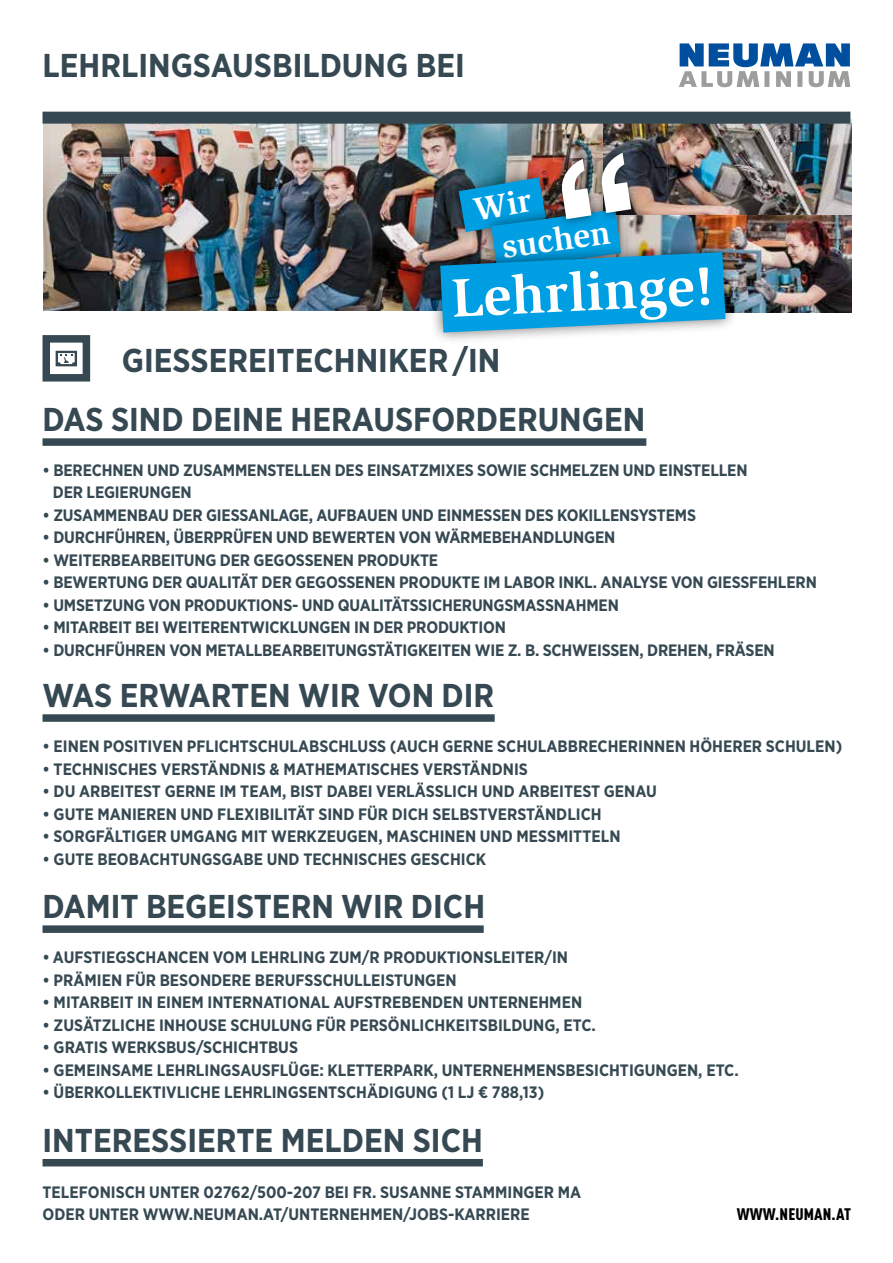
<style>
.page{position:relative;width:893px;height:1263px;background:#fff}
.page>*{position:absolute;margin:0;border:0;box-sizing:border-box;transform-origin:0 0}
.t1{font:700 55.35px "ITC Slimbach LTCE";color:#fff}
.t2{font:700 33.45px "ITC Slimbach LTCE";color:#fff}
.t3{font:700 33px "Gotham Narrow";color:#364953}
.t4{font:700 16.5px/22.5px "Gotham Narrow";color:#364953}
.t5{font:900 condensed 16.5px "DIN Pro";letter-spacing:.01em;color:#000}
</style>
<div class="page">
<svg style="left:679px;top:43px;width:171px;height:44px"></svg>
<div style="left:43px;top:925px;width:441px;height:8px;background:#364953"></div>
<div style="left:43px;top:714px;width:452px;height:8px;background:#364953"></div>
<div style="left:43px;top:438px;width:603px;height:8px;background:#364953"></div>
<img style="left:43px;top:124px;width:561px;height:186px">
<img style="left:604px;top:119px;width:247px;height:193px">
<div style="left:552px;top:144px;width:88px;height:84px;background:#000;opacity:.55"></div>
<div style="left:428px;top:240px;width:310px;height:105px;background:#000;opacity:.55"></div>
<div style="left:43px;top:112px;width:807px;height:12px;background:#364953"></div>
<svg style="left:42px;top:335px;width:49px;height:47px"></svg>
<div style="left:43px;top:1159px;width:440px;height:7px;background:#364953"></div>
<img style="left:440px;top:153px;width:285px;height:180px">
<h3 class="t3" style="left:43px;top:45px;width:424px">LEHRLINGSAUSBILDUNG BEI</h3>
<h2 class="t2" style="left:499px;top:227px;width:110px;rotate:-8deg">suchen</h2>
<h1 class="t1" style="left:450px;top:266px;width:264px;rotate:-3deg">Lehrlinge!</h1>
<h3 class="t3" style="left:122px;top:339px;width:380px">GIESSEREITECHNIKER /IN</h3>
<h3 class="t3" style="left:43px;top:398px;width:604px">DAS SIND DEINE HERAUSFORDERUNGEN</h3>
<p class="t4" style="left:53px;top:459px;width:696px;text-indent:-10px">• BERECHNEN UND ZUSAMMENSTELLEN DES EINSATZMIXES SOWIE SCHMELZEN UND EINSTELLEN<br>DER LEGIERUNGEN</p>
<p class="t4" style="left:43px;top:504px;width:655px">• ZUSAMMENBAU DER GIESSANLAGE, AUFBAUEN UND EINMESSEN DES KOKILLENSYSTEMS</p>
<p class="t4" style="left:43px;top:526px;width:574px">• DURCHFÜHREN, ÜBERPRÜFEN UND BEWERTEN VON WÄRMEBEHANDLUNGEN</p>
<p class="t4" style="left:43px;top:549px;width:397px">• WEITERBEARBEITUNG DER GEGOSSENEN PRODUKTE</p>
<p class="t4" style="left:43px;top:571px;width:776px">• BEWERTUNG DER QUALITÄT DER GEGOSSENEN PRODUKTE IM LABOR INKL. ANALYSE VON GIESSFEHLERN</p>
<p class="t4" style="left:43px;top:594px;width:578px">• UMSETZUNG VON PRODUKTIONS- UND QUALITÄTSSICHERUNGSMASSNAHMEN</p>
<p class="t4" style="left:43px;top:616px;width:465px">• MITARBEIT BEI WEITERENTWICKLUNGEN IN DER PRODUKTION</p>
<p class="t4" style="left:43px;top:639px;width:734px">• DURCHFÜHREN VON METALLBEARBEITUNGSTÄTIGKEITEN WIE Z. B. SCHWEISSEN, DREHEN, FRÄSEN</p>
<h3 class="t3" style="left:43px;top:674px;width:453px">WAS ERWARTEN WIR VON DIR</h3>
<p class="t4" style="left:43px;top:735px;width:801px">• EINEN POSITIVEN PFLICHTSCHULABSCHLUSS (AUCH GERNE SCHULABBRECHERINNEN HÖHERER SCHULEN)</p>
<p class="t4" style="left:43px;top:758px;width:487px">• TECHNISCHES VERSTÄNDNIS &amp; MATHEMATISCHES VERSTÄNDNIS</p>
<p class="t4" style="left:43px;top:780px;width:616px">• DU ARBEITEST GERNE IM TEAM, BIST DABEI VERLÄSSLICH UND ARBEITEST GENAU</p>
<p class="t4" style="left:43px;top:803px;width:561px">• GUTE MANIEREN UND FLEXIBILITÄT SIND FÜR DICH SELBSTVERSTÄNDLICH</p>
<p class="t4" style="left:43px;top:825px;width:579px">• SORGFÄLTIGER UMGANG MIT WERKZEUGEN, MASCHINEN UND MESSMITTELN</p>
<p class="t4" style="left:43px;top:848px;width:445px">• GUTE BEOBACHTUNGSGABE UND TECHNISCHES GESCHICK</p>
<h3 class="t3" style="left:43px;top:885px;width:444px">DAMIT BEGEISTERN WIR DICH</h3>
<p class="t4" style="left:43px;top:946px;width:527px">• AUFSTIEGSCHANCEN VOM LEHRLING ZUM/R PRODUKTIONSLEITER/IN</p>
<p class="t4" style="left:43px;top:969px;width:416px">• PRÄMIEN FÜR BESONDERE BERUFSSCHULLEISTUNGEN</p>
<p class="t4" style="left:43px;top:991px;width:541px">• MITARBEIT IN EINEM INTERNATIONAL AUFSTREBENDEN UNTERNEHMEN</p>
<p class="t4" style="left:43px;top:1014px;width:555px">• ZUSÄTZLICHE INHOUSE SCHULUNG FÜR PERSÖNLICHKEITSBILDUNG, ETC.</p>
<p class="t4" style="left:43px;top:1036px;width:257px">• GRATIS WERKSBUS/SCHICHTBUS</p>
<p class="t4" style="left:43px;top:1059px;width:698px">• GEMEINSAME LEHRLINGSAUSFLÜGE: KLETTERPARK, UNTERNEHMENSBESICHTIGUNGEN, ETC.</p>
<p class="t4" style="left:43px;top:1081px;width:503px">• ÜBERKOLLEKTIVLICHE LEHRLINGSENTSCHÄDIGUNG (1 LJ € 788,13)</p>
<h3 class="t3" style="left:43px;top:1119px;width:442px">INTERESSIERTE MELDEN SICH</h3>
<p class="t4" style="left:43px;top:1181px;width:540px">TELEFONISCH UNTER 02762/500-207 BEI FR. SUSANNE STAMMINGER MA<br>ODER UNTER WWW.NEUMAN.AT/UNTERNEHMEN/JOBS-KARRIERE</p>
<p class="t5" style="left:737px;top:1202px;width:116px">WWW.NEUMAN.AT</p>
</div>
